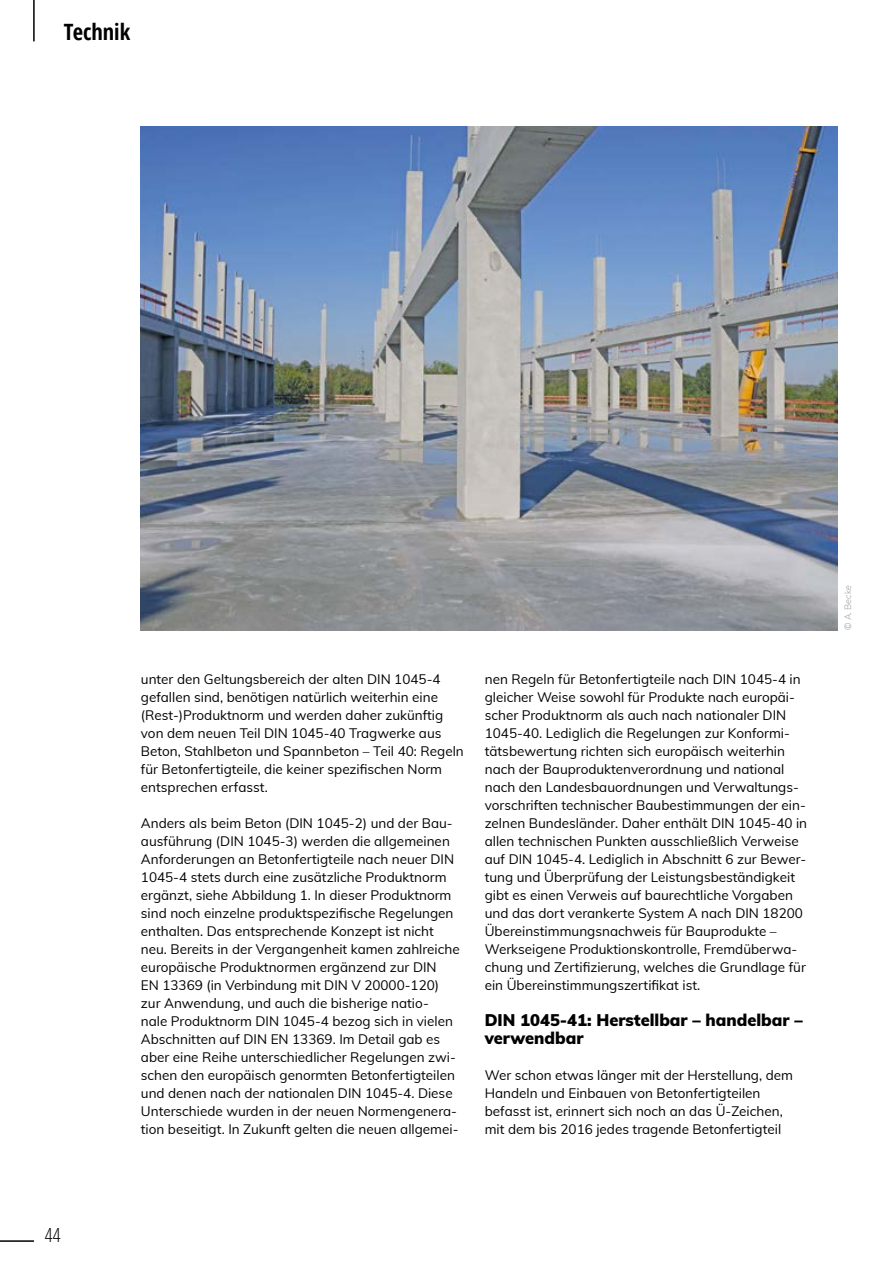
<style>
.page{position:relative;width:893px;height:1263px;background:#fff}
.page>*{position:absolute;margin:0;border:0;box-sizing:border-box;transform-origin:0 0}
.t1{font:700 condensed 22.5px "Open Sans";color:#000}
.t2{font:300 condensed 19.5px "Open Sans";color:#000}
.t3{font:900 16.5px/18px "Muli";color:#000}
.t4{font:13.5px/18px "Muli";color:#000}
.t5{font:200 9px "Muli";color:#878787}
</style>
<div class="page">
<img style="left:140px;top:126px;width:698px;height:504px">
<hr style="left:0;top:1240px;width:34px;height:2px;background:#000">
<hr style="left:33px;top:0;width:2px;height:41px;background:#000">
<h1 class="t1" style="left:64px;top:16px;width:68px">Technik</h1>
<h2 class="t2" style="left:45px;top:1221px;width:17px">44</h2>
<p class="t4" style="left:141px;top:669px;width:324px">unter den Geltungsbereich der alten DIN 1045-4 gefallen sind, benötigen natürlich weiterhin eine (Rest-)Produktnorm und werden daher zukünftig von dem neuen Teil DIN 1045-40 Tragwerke aus Beton, Stahlbeton und Spannbeton – Teil 40: Regeln für Betonfertigteile, die keiner spezifischen Norm entsprechen erfasst.</p>
<p class="t4" style="left:141px;top:813px;width:320px">Anders als beim Beton (DIN 1045-2) und der Bau&shy;ausführung (DIN 1045-3) werden die allgemeinen Anforderungen an Betonfertigteile nach neuer DIN 1045-4 stets durch eine zusätzliche Produktnorm ergänzt, siehe Abbildung 1. In dieser Produktnorm sind noch einzelne produktspezifische Regelungen enthalten. Das entsprechende Konzept ist nicht neu. Bereits in der Vergangenheit kamen zahlreiche europäische Produktnormen ergänzend zur DIN<br>EN 13369 (in Verbindung mit DIN V 20000-120) zur Anwendung, und auch die bisherige natio-<br>nale Produktnorm DIN 1045-4 bezog sich in vielen Abschnitten auf DIN EN 13369. Im Detail gab es aber eine Reihe unterschiedlicher Regelungen zwi&shy;schen den europäisch genormten Betonfertigteilen und denen nach der nationalen DIN 1045-4. Diese Unterschiede wurden in der neuen Normengenera&shy;tion beseitigt. In Zukunft gelten die neuen allgemei-</p>
<p class="t4" style="left:485px;top:669px;width:324px">nen Regeln für Betonfertigteile nach DIN 1045-4 in gleicher Weise sowohl für Produkte nach europäi&shy;scher Produktnorm als auch nach nationaler DIN 1045-40. Lediglich die Regelungen zur Konformi&shy;tätsbewertung richten sich europäisch weiterhin nach der Bauproduktenverordnung und national nach den Landesbauordnungen und Verwaltungs&shy;vorschriften technischer Baubestimmungen der ein&shy;zelnen Bundesländer. Daher enthält DIN 1045-40 in allen technischen Punkten ausschließlich Verweise auf DIN 1045-4. Lediglich in Abschnitt 6 zur Bewer&shy;tung und Überprüfung der Leistungsbeständigkeit gibt es einen Verweis auf baurechtliche Vorgaben und das dort verankerte System A nach DIN 18200<br>Übereinstimmungsnachweis für Bauprodukte – Werkseigene Produktionskontrolle, Fremdüberwa&shy;chung und Zertifizierung, welches die Grundlage für ein Übereinstimmungszertifikat ist.</p>
<p class="t3" style="left:485px;top:1010px;width:319px">DIN 1045-41: Herstellbar – handelbar – verwendbar</p>
<p class="t4" style="left:485px;top:1065px;width:310px">Wer schon etwas länger mit der Herstellung, dem Handeln und Einbauen von Betonfertigteilen befasst ist, erinnert sich noch an das Ü-Zeichen, mit dem bis 2016 jedes tragende Betonfertigteil</p>
<p class="t5" style="left:841px;top:630px;width:46px;rotate:-90deg">© A. Becke</p>
</div>
